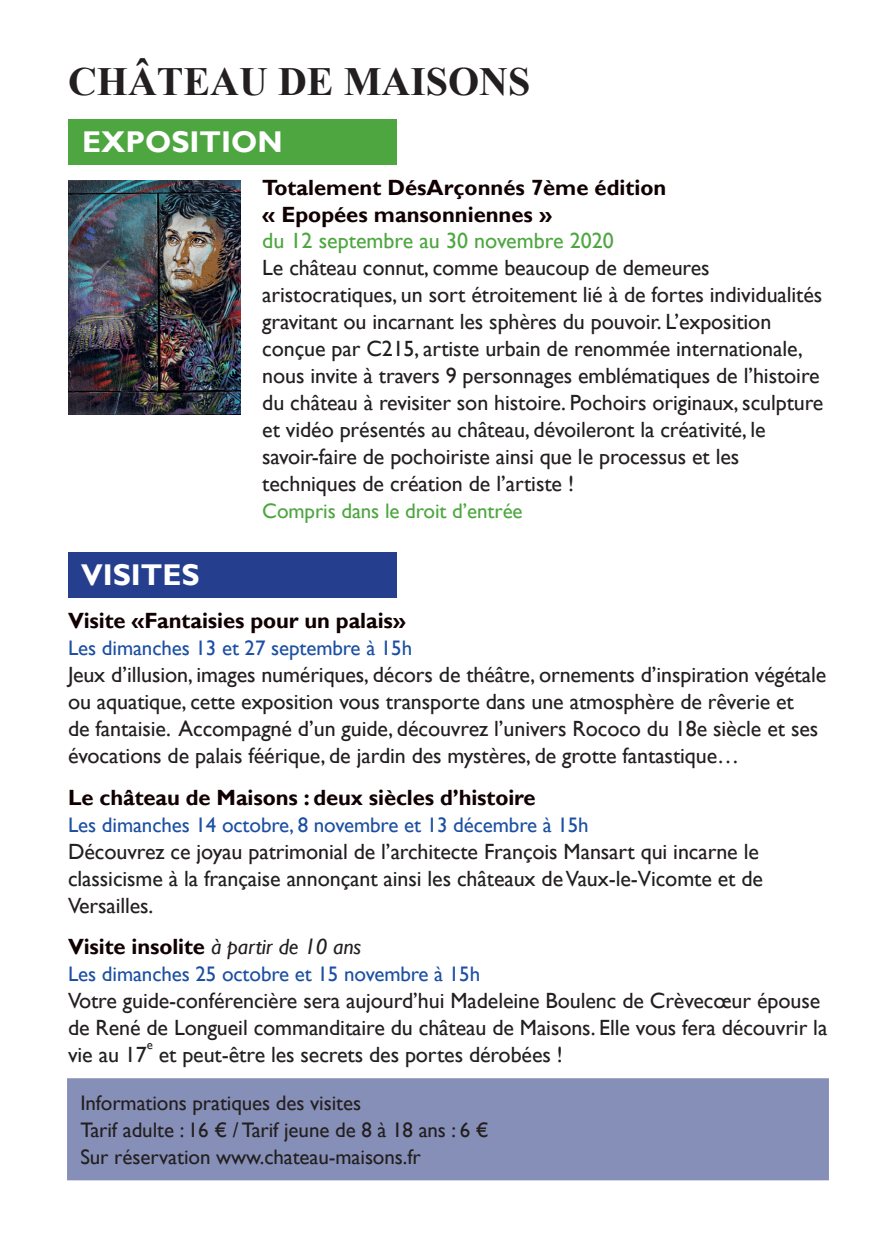
<style>
.page{position:relative;width:896px;height:1248px;background:#fff}
.page>*{position:absolute;margin:0;border:0;box-sizing:border-box;transform-origin:0 0}
.t1{font:700 40px "Times New Roman";color:#231f20}
.t2{font:700 30px "Gill Sans";color:#fff}
.t3{font:22px/27px "Gill Sans";letter-spacing:-.005em;color:#231f20}
.t4{font:700 22px/26.4px "Gill Sans";letter-spacing:-.005em;color:#110002}
.t5{font:22px "Gill Sans";color:#4da63f}
.t6{font:21px "Gill Sans";letter-spacing:-.005em;color:#1c4fa2}
.t7{font:21px/27px "Gill Sans";letter-spacing:-.005em;color:#231f20}
.t8{font:21px "Gill Sans";letter-spacing:-.005em;color:#4da63f}
.t9{font:12.8px "Gill Sans";color:#231f20}
.s1{font-weight:400;font-style:italic;color:#231f20}
</style>
<div class="page">
<div style="left:68px;top:552px;width:329px;height:45px;background:#253f8e"></div>
<div style="left:68px;top:119px;width:329px;height:45px;background:#4da63f"></div>
<div style="left:68px;top:1079px;width:760px;height:100px;background:#868fb7"></div>
<div style="left:67px;top:1078px;width:762px;height:102px;border:2px solid #868fb7"></div>
<img style="left:68px;top:180px;width:172px;height:234px">
<h1 class="t1" style="left:68px;top:54px;width:464px">CHÂTEAU DE MAISONS</h1>
<h2 class="t2" style="left:82px;top:124px;width:202px">EXPOSITION</h2>
<p class="t4" style="left:262px;top:175px;width:406px">Totalement DésArçonnés 7ème édition « Epopées mansonniennes »</p>
<p class="t5" style="left:262px;top:228px;width:353px">du 12 septembre au 30 novembre 2020</p>
<p class="t3" style="left:262px;top:254px;width:563px">Le château connut, comme beaucoup de demeures aristocratiques, un sort étroitement lié à de fortes individualités gravitant ou incarnant les sphères du pouvoir. L’exposition conçue par C215, artiste urbain de renommée internationale, nous invite à travers 9 personnages emblématiques de l’histoire du château à revisiter son histoire. Pochoirs originaux, sculpture et vidéo présentés au château, dévoileront la créativité, le savoir-faire de pochoiriste ainsi que le processus et les techniques de création de l’artiste !</p>
<p class="t8" style="left:262px;top:499px;width:262px">Compris dans le droit d’entrée</p>
<h2 class="t2" style="left:81px;top:557px;width:120px">VISITES</h2>
<p class="t4" style="left:68px;top:607px;width:339px">Visite «Fantaisies pour un palais»</p>
<p class="t6" style="left:68px;top:635px;width:346px">Les dimanches 13 et 27 septembre à 15h</p>
<p class="t3" style="left:68px;top:661px;width:760px">Jeux d’illusion, images numériques, décors de théâtre, ornements d’inspiration végétale ou aquatique, cette exposition vous transporte dans une atmosphère de rêverie et<br>de fantaisie. Accompagné d’un guide, découvrez l’univers Rococo du 18e siècle et ses évocations de palais féérique, de jardin des mystères, de grotte fantastique…</p>
<p class="t4" style="left:68px;top:784px;width:469px">Le château de Maisons : deux siècles d’histoire</p>
<p class="t6" style="left:68px;top:812px;width:522px">Les dimanches 14 octobre, 8 novembre et 13 décembre à 15h</p>
<p class="t3" style="left:68px;top:838px;width:696px">Découvrez ce joyau patrimonial de l’architecte François Mansart qui incarne le classicisme à la française annonçant ainsi les châteaux de Vaux-le-Vicomte et de<br>Versailles.</p>
<p class="t4" style="left:68px;top:933px;width:295px">Visite insolite <span class="s1">à partir de 10 ans</span></p>
<p class="t6" style="left:68px;top:961px;width:414px">Les dimanches 25 octobre et 15 novembre à 15h</p>
<p class="t3" style="left:68px;top:987px;width:761px">Votre guide-conférencière sera aujourd’hui Madeleine Boulenc de Crèvecœur épouse de René de Longueil commanditaire du château de Maisons. Elle vous fera découvrir la vie au 17</p>
<p class="t9" style="left:147px;top:1036px;width:8px">e</p>
<p class="t3" style="left:159px;top:1041px;width:405px">et peut-être les secrets des portes dérobées !</p>
<p class="t7" style="left:80px;top:1089px;width:410px">Informations pratiques des visites<br>Tarif adulte : 16 € / Tarif jeune de 8 à 18 ans : 6 €<br>Sur réservation www.chateau-maisons.fr</p>
</div>
